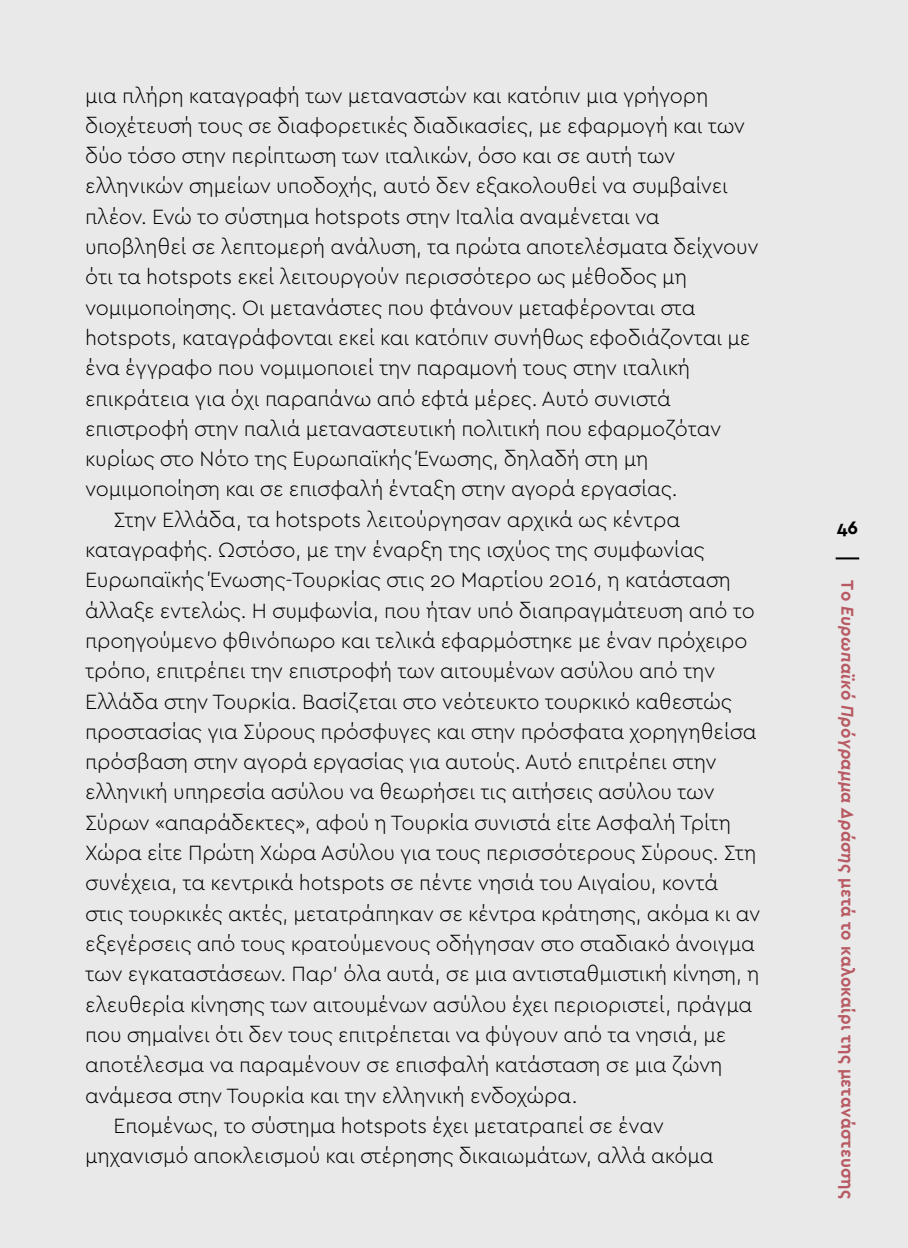
<style>
.page{position:relative;width:908px;height:1248px;background:#fff}
.page>*{position:absolute;margin:0;border:0;box-sizing:border-box;transform-origin:0 0}
.t1{font:300 21.6px "Cera PRO";letter-spacing:-.005em;color:#000}
.t2{font:700 19px "Cera Pro";color:#000}
.t3{font:700 18px "Cera Pro";letter-spacing:.02em;color:#b85a63;scale:.95 1}
.s1{font-style:italic}
</style>
<div class="page">
<div style="left:0;top:0;width:907px;height:1247px;background:#e9e9e9"></div>
<hr style="left:835px;top:557px;width:23px;height:2px;background:#000">
<hr style="left:907px;top:0;width:1px;height:1247px;background:#e9e9e9">
<p class="t1" style="left:85px;top:81px;width:624px">μια πλήρη καταγραφή των μεταναστών και κατόπιν μια γρήγορη</p>
<p class="t1" style="left:85px;top:111px;width:661px">διοχέτευσή τους σε διαφορετικές διαδικασίες, με εφαρμογή και των</p>
<p class="t1" style="left:85px;top:141px;width:591px">δύο τόσο στην περίπτωση των ιταλικών, όσο και σε αυτή των</p>
<p class="t1" style="left:85px;top:172px;width:644px">ελληνικών σημείων υποδοχής, αυτό δεν εξακολουθεί να συμβαίνει</p>
<p class="t1" style="left:85px;top:202px;width:576px">πλέον. Ενώ το σύστημα hotspots στην Ιταλία αναμένεται να</p>
<p class="t1" style="left:85px;top:232px;width:674px">υποβληθεί σε λεπτομερή ανάλυση, τα πρώτα αποτελέσματα δείχνουν</p>
<p class="t1" style="left:85px;top:263px;width:603px">ότι τα hotspots εκεί λειτουργούν περισσότερο ως μέθοδος μη</p>
<p class="t1" style="left:85px;top:293px;width:611px">νομιμοποίησης. Οι μετανάστες που φτάνουν μεταφέρονται στα</p>
<p class="t1" style="left:85px;top:323px;width:666px">hotspots, καταγράφονται εκεί και κατόπιν συνήθως εφοδιάζονται με</p>
<p class="t1" style="left:85px;top:353px;width:606px">ένα έγγραφο που νομιμοποιεί την παραμονή τους στην ιταλική</p>
<p class="t1" style="left:85px;top:384px;width:587px">επικράτεια για όχι παραπάνω από εφτά μέρες. Αυτό συνιστά</p>
<p class="t1" style="left:85px;top:414px;width:637px">επιστροφή στην παλιά μεταναστευτική πολιτική που εφαρμοζόταν</p>
<p class="t1" style="left:85px;top:444px;width:564px">κυρίως στο Νότο της Ευρωπαϊκής Ένωσης, δηλαδή στη μη</p>
<p class="t1" style="left:85px;top:475px;width:593px">νομιμοποίηση και σε επισφαλή ένταξη στην αγορά εργασίας.</p>
<p class="t1" style="left:113px;top:505px;width:568px">Στην Ελλάδα, τα hotspots λειτούργησαν αρχικά ως κέντρα</p>
<p class="t1" style="left:85px;top:535px;width:621px">καταγραφής. Ωστόσο, με την έναρξη της ισχύος της συμφωνίας</p>
<p class="t1" style="left:85px;top:565px;width:647px">Ευρωπαϊκής Ένωσης-Τουρκίας στις 20 Μαρτίου 2016, η κατάσταση</p>
<p class="t1" style="left:85px;top:596px;width:670px">άλλαξε εντελώς. Η συμφωνία, που ήταν υπό διαπραγμάτευση από το</p>
<p class="t1" style="left:85px;top:626px;width:663px">προηγούμενο φθινόπωρο και τελικά εφαρμόστηκε με έναν πρόχειρο</p>
<p class="t1" style="left:85px;top:656px;width:631px">τρόπο, επιτρέπει την επιστροφή των αιτουμένων ασύλου από την</p>
<p class="t1" style="left:85px;top:687px;width:648px">Ελλάδα στην Τουρκία. Βασίζεται στο νεότευκτο τουρκικό καθεστώς</p>
<p class="t1" style="left:85px;top:717px;width:673px">προστασίας για Σύρους πρόσφυγες και στην πρόσφατα χορηγηθείσα</p>
<p class="t1" style="left:85px;top:747px;width:633px">πρόσβαση στην αγορά εργασίας για αυτούς. Αυτό επιτρέπει στην</p>
<p class="t1" style="left:85px;top:777px;width:630px">ελληνική υπηρεσία ασύλου να θεωρήσει τις αιτήσεις ασύλου των</p>
<p class="t1" style="left:85px;top:808px;width:647px">Σύρων «απαράδεκτες», αφού η Τουρκία συνιστά είτε Ασφαλή Τρίτη</p>
<p class="t1" style="left:85px;top:838px;width:672px">Χώρα είτε Πρώτη Χώρα Ασύλου για τους περισσότερους Σύρους. Στη</p>
<p class="t1" style="left:85px;top:868px;width:634px">συνέχεια, τα κεντρικά hotspots σε πέντε νησιά του Αιγαίου, κοντά</p>
<p class="t1" style="left:85px;top:899px;width:676px">στις τουρκικές ακτές, μετατράπηκαν σε κέντρα κράτησης, ακόμα κι αν</p>
<p class="t1" style="left:85px;top:929px;width:671px">εξεγέρσεις από τους κρατούμενους οδήγησαν στο σταδιακό άνοιγμα</p>
<p class="t1" style="left:85px;top:959px;width:675px">των εγκαταστάσεων. Παρ’ όλα αυτά, σε μια αντισταθμιστική κίνηση, η</p>
<p class="t1" style="left:85px;top:989px;width:668px">ελευθερία κίνησης των αιτουμένων ασύλου έχει περιοριστεί, πράγμα</p>
<p class="t1" style="left:85px;top:1020px;width:642px">που σημαίνει ότι δεν τους επιτρέπεται να φύγουν από τα νησιά, με</p>
<p class="t1" style="left:85px;top:1050px;width:638px">αποτέλεσμα να παραμένουν σε επισφαλή κατάσταση σε μια ζώνη</p>
<p class="t1" style="left:85px;top:1080px;width:494px">ανάμεσα στην Τουρκία και την ελληνική ενδοχώρα.</p>
<p class="t1" style="left:113px;top:1111px;width:552px">Επομένως, το σύστημα hotspots έχει μετατραπεί σε έναν</p>
<p class="t1" style="left:85px;top:1141px;width:629px">μηχανισμό αποκλεισμού και στέρησης δικαιωμάτων, αλλά ακόμα</p>
<p class="t2" style="left:836px;top:515px;width:23px">46</p>
<p class="t3" style="left:859px;top:580px;width:652px;rotate:90deg">Το <span class="s1">Ευρωπαϊκό Πρόγραμμα Δράσης</span> μετά το καλοκαίρι της μετανάστευσης</p>
</div>
